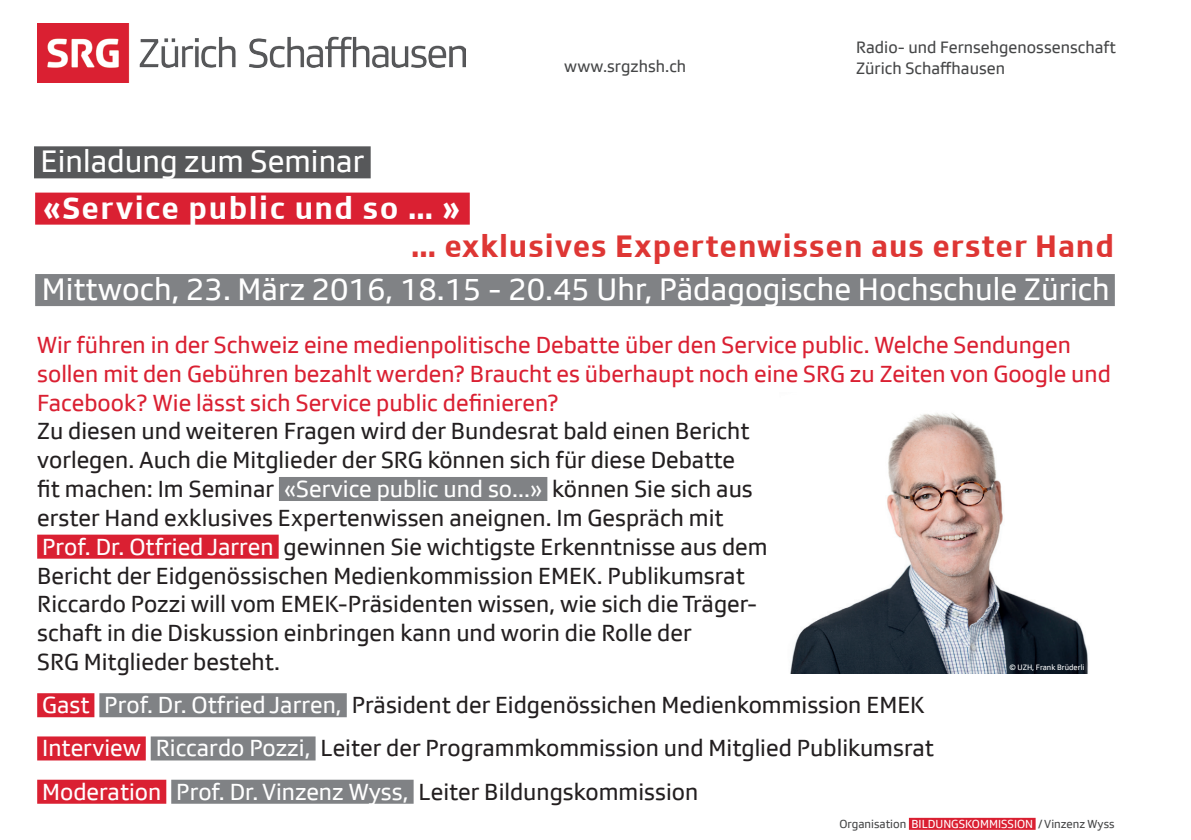
<style>
.page{position:relative;width:1191px;height:840px;background:#fff}
.page>*{position:absolute;margin:0;border:0;box-sizing:border-box;transform-origin:0 0}
.t1{font:32px "SRGSSR Type";color:#fff}
.t2{font:700 32px "SRGSSR Type";letter-spacing:.03em;color:#de3634}
.t3{font:700 32px "SRGSSR Type";letter-spacing:.045em;color:#fff}
.t4{font:24px/28.8px "SRGSSR Type";color:#231f20}
.t5{font:24px/28.8px "SRGSSR Type";color:#da2032}
.t6{font:17px/20.4px "SRGSSR Type";color:#454647}
.t7{font:12px "SRGSSR Type";color:#454647}
.t8{font:8px "SRGSSR Type";color:#fff}
.s1{color:#fff}
</style>
<div class="page">
<img style="left:37px;top:23px;width:428px;height:59px">
<div style="left:35px;top:274px;width:1079px;height:32px;background:#808285"></div>
<div style="left:34px;top:146px;width:337px;height:32px;background:#57585a"></div>
<div style="left:35px;top:192px;width:435px;height:32px;background:#da2032"></div>
<div style="left:279px;top:476px;width:268px;height:24px;background:#808285"></div>
<div style="left:37px;top:534px;width:242px;height:24px;background:#da2032"></div>
<div style="left:37px;top:692px;width:57px;height:24px;background:#da2032"></div>
<div style="left:99px;top:692px;width:248px;height:24px;background:#808285"></div>
<div style="left:37px;top:736px;width:109px;height:24px;background:#da2032"></div>
<div style="left:151px;top:736px;width:164px;height:24px;background:#808285"></div>
<div style="left:37px;top:779px;width:129px;height:24px;background:#da2032"></div>
<div style="left:171px;top:779px;width:242px;height:24px;background:#808285"></div>
<div style="left:909px;top:817px;width:126px;height:12px;background:#da2032"></div>
<img style="left:790px;top:413px;width:298px;height:259px">
<p class="t6" style="left:564px;top:56px;width:123px">www.srgzhsh.ch</p>
<p class="t6" style="left:856px;top:37px;width:261px">Radio- und Fernsehgenossenschaft<br>Zürich Schaffhausen</p>
<h1 class="t1" style="left:41px;top:143px;width:325px">Einladung zum Seminar</h1>
<h1 class="t3" style="left:43px;top:188px;width:418px">«Service public und so … »</h1>
<h1 class="t2" style="left:411px;top:227px;width:704px">… exklusives Expertenwissen aus erster Hand</h1>
<h1 class="t1" style="left:42px;top:271px;width:1069px">Mittwoch, 23. März 2016, 18.15 - 20.45 Uhr, Pädagogische Hochschule Zürich</h1>
<p class="t5" style="left:37px;top:330px;width:1075px">Wir führen in der Schweiz eine medienpolitische Debatte über den Service public. Welche Sendungen sollen mit den Gebühren bezahlt werden? Braucht es überhaupt noch eine SRG zu Zeiten von Google und<br>Facebook? Wie lässt sich Service public definieren?</p>
<p class="t4" style="left:37px;top:416px;width:732px">Zu diesen und weiteren Fragen wird der Bundesrat bald einen Bericht vorlegen. Auch die Mitglieder der SRG können sich für diese Debatte<br>fit machen: Im Seminar <span class="s1">«Service public und so...»</span> können Sie sich aus erster Hand exklusives Expertenwissen aneignen. Im Gespräch mit <span class="s1">Prof. Dr. Otfried Jarren</span> gewinnen Sie wichtigste Erkenntnisse aus dem Bericht der Eidgenössischen Medienkommission EMEK. Publikumsrat Riccardo Pozzi will vom EMEK-Präsidenten wissen, wie sich die Träger&shy;schaft in die Diskussion einbringen kann und worin die Rolle der<br>SRG Mitglieder besteht.</p>
<p class="t4" style="left:42px;top:683px;width:893px;line-height:43.2px"><span class="s1">Gast Prof. Dr. Otfried Jarren,</span> Präsident der Eidgenössichen Medienkommission EMEK<br><span class="s1">Interview Riccardo Pozzi,</span> Leiter der Programmkommission und Mitglied Publikumsrat<br><span class="s1">Moderation Prof. Dr. Vinzenz Wyss,</span> Leiter Bildungskommission</p>
<p class="t7" style="left:839px;top:816px;width:277px">Organisation <span class="s1">BILDUNGSKOMMISSION</span> / Vinzenz Wyss</p>
<p class="t8" style="left:1009px;top:662px;width:76px">© UZH, Frank Brüderli</p>
</div>
